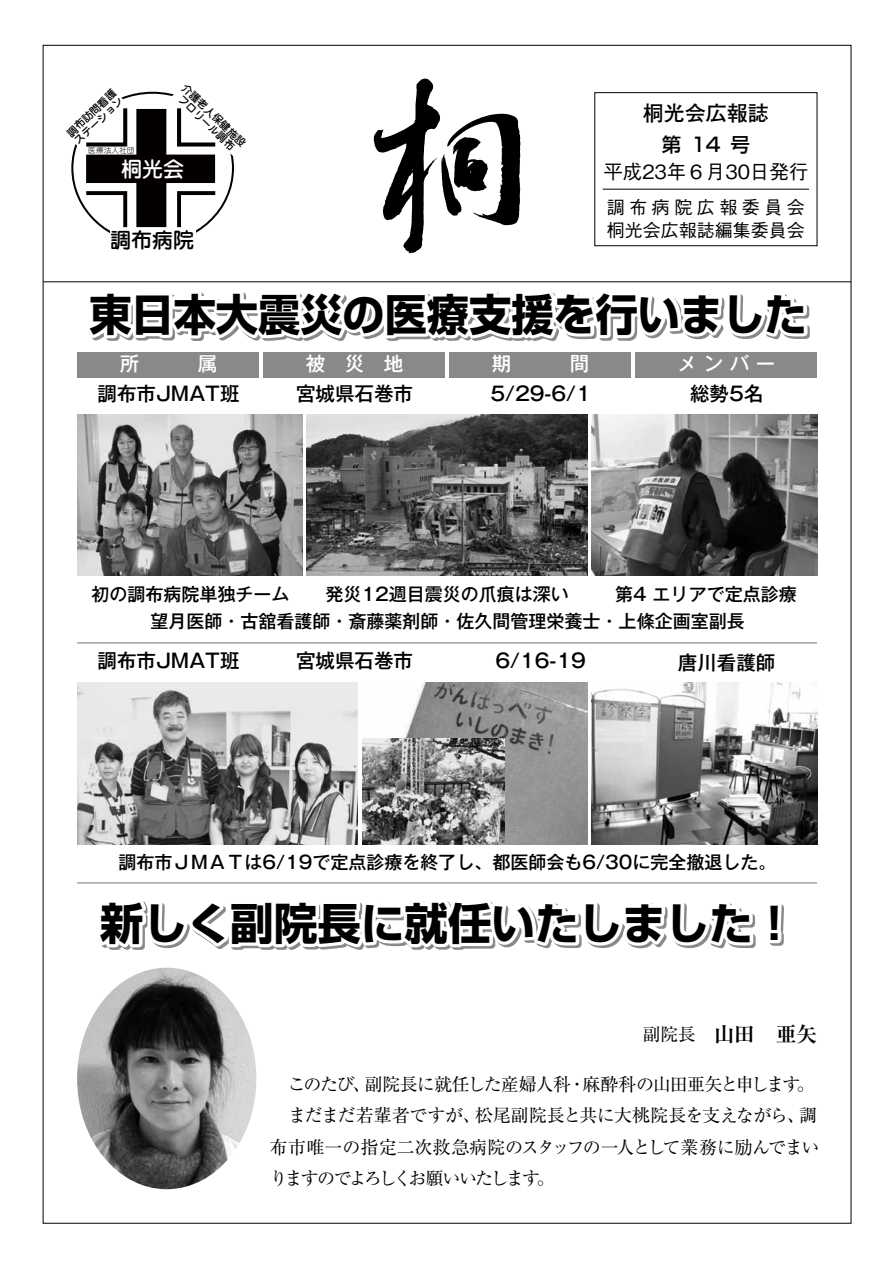
<style>
.page{position:relative;width:893px;height:1263px;background:#fff}
.page>*{position:absolute;margin:0;border:0;box-sizing:border-box;transform-origin:0 0}
.t1{font:700 43.5px "Shin Go Pro";color:#000}
.t2{font:700 21px "Ryumin Pro";color:#000}
.t3{font:700 21px "Futo Go B101 Pro";color:#000}
.t4{font:500 21px "Jun 34 Pro";color:#000}
.t5{font:500 21px "Jun 34 Pro";color:#fff}
.t6{font:500 19.5px "Gothic MB101 Pro";color:#000}
.t7{font:500 19.5px "Gothic BBB Pro";color:#000}
.t8{font:500 19.5px "Gothic MB101 Pro";color:#fff}
.t9{font:500 19.5px "Shin Go Pro";color:#000}
.t10{font:18px/31.5px "Ryumin Pro";letter-spacing:-.055em;color:#000}
.t11{font:500 18px "Gothic MB101 Pro";color:#000}
.t12{font:500 18px/22.5px "Gothic BBB Pro";color:#000}
.t13{font:500 10.5px/10.5px "Jun 34 Pro";color:#000}
.t14{font:300 7.2px "Jun 101 Pro";color:#000;scale:1.07 1}
.s1{font-weight:400;font-size:18px}
</style>
<div class="page">
<svg style="left:79px;top:282px;width:735px;height:59px"></svg>
<svg style="left:71px;top:91px;width:163px;height:140px"></svg>
<svg style="left:374px;top:78px;width:147px;height:175px"></svg>
<div style="left:594px;top:92px;width:223px;height:154px;border:1px solid #000"></div>
<hr style="left:603px;top:189px;width:206px;height:1px;background:#000">
<hr style="left:43px;top:281px;width:808px;height:1px;background:#000">
<div style="left:77px;top:352px;width:182px;height:25px;background:#898989"></div>
<div style="left:263px;top:352px;width:182px;height:25px;background:#898989"></div>
<div style="left:449px;top:352px;width:182px;height:25px;background:#898989"></div>
<div style="left:635px;top:352px;width:182px;height:25px;background:#898989"></div>
<hr style="left:77px;top:642px;width:740px;height:2px;background:#9fa0a0">
<img style="left:77px;top:414px;width:225px;height:162px">
<img style="left:592px;top:414px;width:225px;height:162px">
<img style="left:307px;top:414px;width:280px;height:162px">
<hr style="left:77px;top:882px;width:740px;height:2px;background:#9fa0a0">
<img style="left:362px;top:683px;width:225px;height:161px">
<img style="left:592px;top:683px;width:225px;height:161px">
<img style="left:77px;top:683px;width:281px;height:161px">
<svg style="left:91px;top:882px;width:697px;height:202px"></svg>
<img style="left:77px;top:968px;width:179px;height:221px">
<img style="left:362px;top:739px;width:142px;height:105px">
<p class="t13" style="left:64px;top:130px;width:65px;rotate:-44deg">調布訪問看護ステーション</p>
<p class="t13" style="left:188px;top:81px;width:86px;text-align:center;rotate:44deg">介護老人保健施設フロリール調布</p>
<p class="t14" style="left:88px;top:145px;width:45px">医療法人社団</p>
<p class="t5" style="left:121px;top:152px;width:64px">桐光会</p>
<p class="t4" style="left:110px;top:224px;width:85px">調布病院</p>
<p class="t3" style="left:643px;top:96px;width:128px">桐光会広報誌</p>
<p class="t9" style="left:662px;top:128px;width:90px">第14号</p>
<p class="t7" style="left:603px;top:156px;width:207px">平成23年６月30日発行</p>
<p class="t12" style="left:607px;top:194px;width:199px">調布病院広報委員会桐光会広報誌編集委員会</p>
<h1 class="t1" style="left:89px;top:279px;width:719px">東日本大震災の医療支援を行いました</h1>
<p class="t6" style="left:98px;top:378px;width:143px">調布市JMAT班</p>
<p class="t8" style="left:306px;top:348px;width:99px">被　災　地</p>
<p class="t6" style="left:296px;top:378px;width:118px">宮城県石巻市</p>
<p class="t8" style="left:678px;top:348px;width:99px">メンバー</p>
<p class="t6" style="left:490px;top:378px;width:102px">5/29-6/1</p>
<p class="t6" style="left:690px;top:378px;width:75px">総勢5名</p>
<p class="t11" style="left:92px;top:579px;width:200px">初の調布病院単独チーム</p>
<p class="t11" style="left:325px;top:579px;width:245px">発災12週目震災の爪痕は深い</p>
<p class="t11" style="left:615px;top:579px;width:183px">第4 エリアで定点診療</p>
<p class="t11" style="left:151px;top:606px;width:596px">望月医師・古舘看護師・斎藤薬剤師・佐久間管理栄養士・上條企画室副長</p>
<p class="t6" style="left:98px;top:644px;width:143px">調布市JMAT班</p>
<p class="t6" style="left:296px;top:644px;width:118px">宮城県石巻市</p>
<p class="t6" style="left:495px;top:644px;width:92px">6/16-19</p>
<p class="t6" style="left:678px;top:646px;width:99px">唐川看護師</p>
<p class="t11" style="left:119px;top:847px;width:659px">調布市ＪＭＡＴは6/19で定点診療を終了し、都医師会も6/30に完全撤退した。</p>
<h1 class="t1" style="left:100px;top:888px;width:697px">新しく副院長に就任いたしました！</h1>
<p class="t2" style="left:643px;top:1018px;width:176px"><span class="s1">副院長</span> 山田　亜矢</p>
<p class="t10" style="left:270px;top:1067px;width:551px">　このたび、副院長に就任した産婦人科・麻酔科の山田亜矢と申します。　まだまだ若輩者ですが、松尾副院長と共に大桃院長を支えながら、調布市唯一の指定二次救急病院のスタッフの一人として業務に励んでまいりますのでよろしくお願いいたします。</p>
</div>
